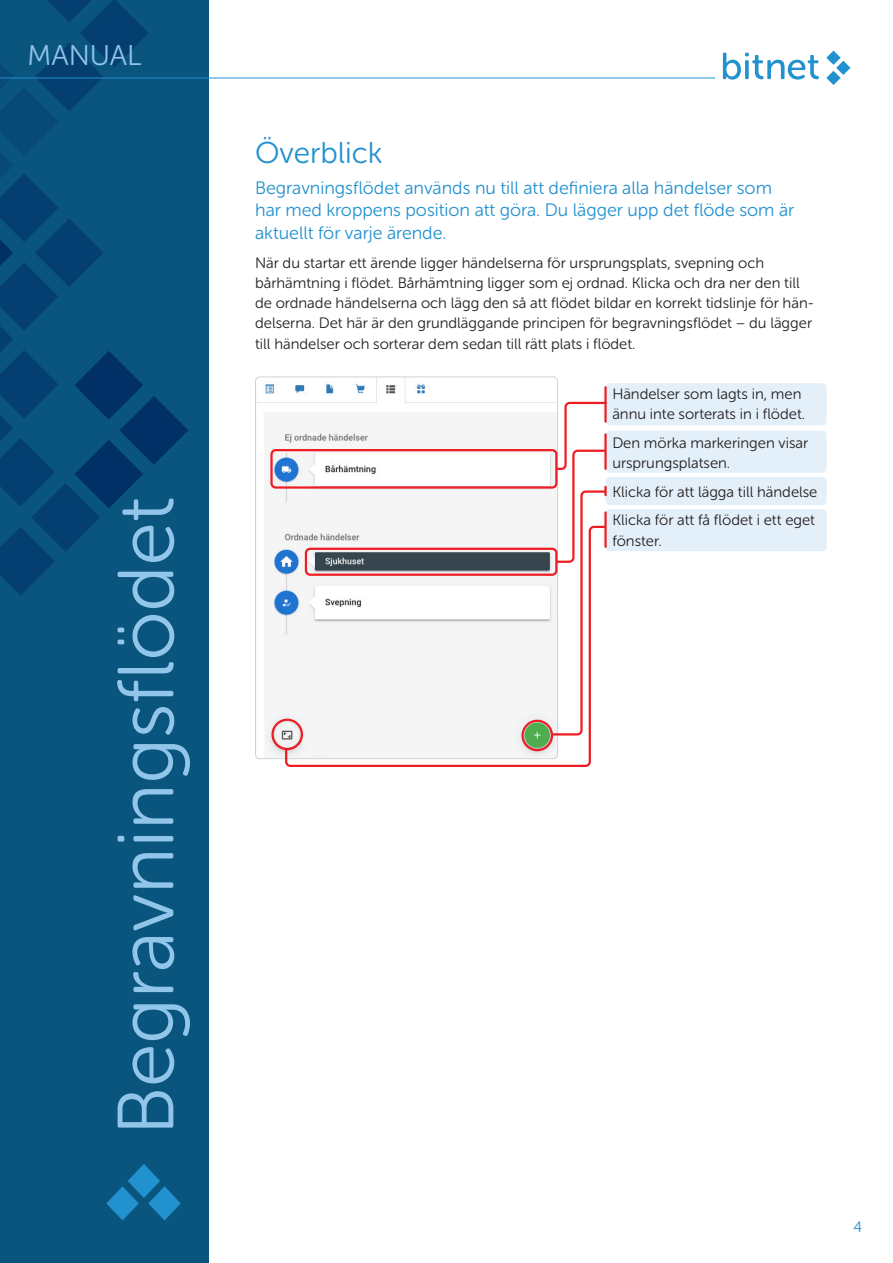
<style>
.page{position:relative;width:893px;height:1263px;background:#fff}
.page>*{position:absolute;margin:0;border:0;box-sizing:border-box;transform-origin:0 0}
.t1{font:79.35px "Museo Sans Rounded 300";color:#92c5ea}
.Rubrik{font:30px "Museo Sans Rounded 300";color:#2291d0}
.t2{font:28.5px "Museo Sans Rounded 300";color:#92c5ea}
.Ingress{font:18px/22.5px "Museo Sans Rounded 300";color:#2291d0}
.Bröd{font:15px/20.2px "Museo Sans Rounded 300";color:#231f20}
.t3{font:15px "Museo Sans Rounded 300";color:#2291d0}
</style>
<div class="page">
<div style="left:0;top:0;width:208px;height:1263px;background:#0a557e"></div>
<svg style="left:0;top:0;width:188px;height:595px"></svg>
<svg style="left:106px;top:1164px;width:75px;height:56px"></svg>
<hr style="left:0;top:78px;width:715px;height:1px;background:#2291d0">
<svg style="left:723px;top:53px;width:96px;height:27px"></svg>
<svg style="left:826px;top:51px;width:24px;height:34px"></svg>
<div style="left:605px;top:383px;width:222px;height:42px;background:#e4f0f9;border-radius:4px"></div>
<div style="left:605px;top:431px;width:222px;height:42px;background:#e4f0f9;border-radius:4px"></div>
<div style="left:605px;top:509px;width:222px;height:42px;background:#e4f0f9;border-radius:4px"></div>
<div style="left:605px;top:477px;width:222px;height:28px;background:#e4f0f9;border-radius:4px"></div>
<img style="left:257px;top:378px;width:293px;height:379px">
<div style="left:270px;top:449px;width:287px;height:40px;border:2px solid #ee1d23;border-radius:4px"></div>
<div style="left:271px;top:719px;width:32px;height:31px;border:2px solid #ee1d23;border-radius:50%"></div>
<svg style="left:284px;top:525px;width:307px;height:242px"></svg>
<hr style="left:604px;top:387px;width:3px;height:35px;background:#ee1d23">
<svg style="left:550px;top:401px;width:58px;height:336px"></svg>
<h3 class="t2" style="left:28px;top:40px;width:115px">MANUAL</h3>
<h1 class="t1" style="left:103px;top:1135px;width:640px;rotate:-90deg">Begravningsflödet</h1>
<p class="Rubrik" style="left:255px;top:136px;width:129px">Överblick</p>
<p class="Ingress" style="left:255px;top:177px;width:541px">Begravningsflödet används nu till att definiera alla händelser som har med kroppens position att göra. Du lägger upp det flöde som är aktuellt för varje ärende.</p>
<p class="Bröd" style="left:255px;top:252px;width:560px">När du startar ett ärende ligger händelserna för ursprungsplats, svepning och bårhämtning i flödet. Bårhämtning ligger som ej ordnad. Klicka och dra ner den till de ordnade händelserna och lägg den så att flödet bildar en korrekt tidslinje för hän&shy;delserna. Det här är den grundläggande principen för begravningsflödet – du lägger till händelser och sorterar dem sedan till rätt plats i flödet.</p>
<p class="Bröd" style="left:612px;top:383px;width:194px">Händelser som lagts in, men ännu inte sorterats in i flödet.</p>
<p class="Bröd" style="left:612px;top:432px;width:197px">Den mörka markeringen visar ursprungsplatsen.</p>
<p class="Bröd" style="left:612px;top:481px;width:207px">Klicka för att lägga till händelse</p>
<p class="Bröd" style="left:612px;top:510px;width:204px">Klicka för att få flödet i ett eget fönster.</p>
<p class="t3" style="left:853px;top:1218px;width:10px">4</p>
</div>
